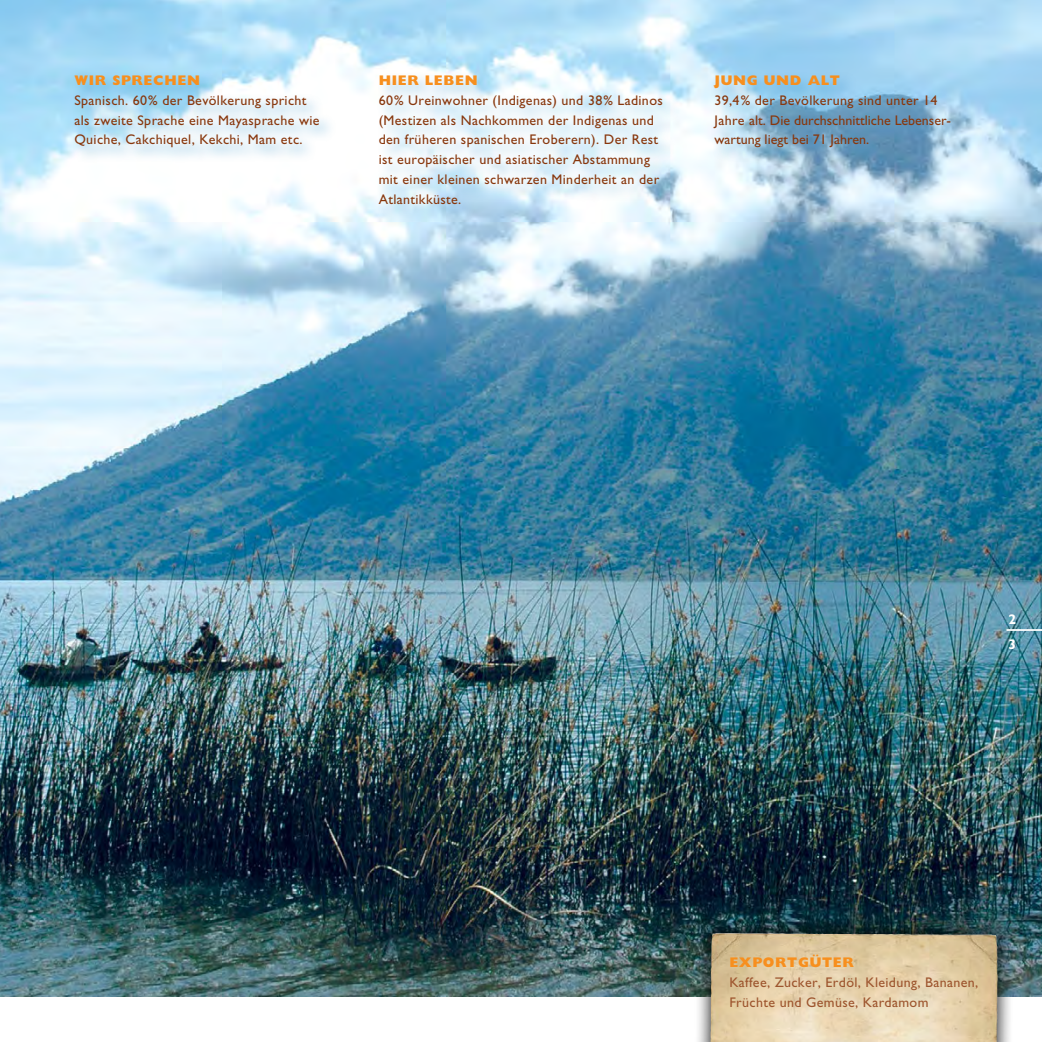
<style>
.page{position:relative;width:1042px;height:1042px;background:#fff}
.page>*{position:absolute;margin:0;border:0;box-sizing:border-box;transform-origin:0 0}
.t1{font:14px/19.8px "Gill Sans";letter-spacing:.025em;color:#88370d}
.t2{font:14px/19.8px "Gill Sans";color:#88370d}
.t3{font:14px/19.8px "Gill Sans";letter-spacing:.025em;color:#9d552e}
.t4{font:800 14px "Gill Sans";letter-spacing:.05em;color:#f78f1e}
.t5{font:700 14px/24.5px "Gill Sans";color:#fff}
</style>
<div class="page">
<img style="left:0;top:0;width:1042px;height:996px">
<div style="left:710px;top:71px;width:258px;height:95px;background:#49a1d2;opacity:.75"></div>
<div style="left:375px;top:71px;width:305px;height:152px;background:#49a1d2;opacity:.5"></div>
<div style="left:71px;top:71px;width:266px;height:94px;background:#49a1d2;opacity:.75"></div>
<hr style="left:1006px;top:629px;width:36px;height:2px;background:#fff">
<svg style="left:694px;top:917px;width:320px;height:125px;background:#415a5e"></svg>
<img style="left:710px;top:933px;width:287px;height:109px">
<p class="t4" style="left:74px;top:72px;width:127px">WIR SPRECHEN</p>
<p class="t1" style="left:74px;top:90px;width:247px">Spanisch. 60% der Bevölkerung spricht als zweite Sprache eine Mayasprache wie<br>Quiche, Cakchiquel, Kekchi, Mam etc.</p>
<p class="t4" style="left:379px;top:72px;width:100px">HIER LEBEN</p>
<p class="t1" style="left:379px;top:90px;width:285px">60% Ureinwohner (Indigenas) und 38% Ladinos (Mestizen als Nachkommen der Indigenas und den früheren spanischen Eroberern). Der Rest ist europäischer und asiatischer Abstammung mit einer kleinen schwarzen Minderheit an der Atlantikküste.</p>
<p class="t4" style="left:714px;top:72px;width:127px">JUNG UND ALT</p>
<p class="t2" style="left:714px;top:90px;width:238px">39,4% der Bevölkerung sind unter 14<br>Jahre alt. Die durchschnittliche Lebenser&shy;wartung liegt bei 71 Jahren.</p>
<p class="t5" style="left:1008px;top:607px;width:9px">2<br>3</p>
<p class="t4" style="left:729px;top:954px;width:126px">EXPORTGÜTER</p>
<p class="t3" style="left:729px;top:972px;width:250px">Kaffee, Zucker, Erdöl, Kleidung, Bananen,<br>Früchte und Gemüse, Kardamom</p>
</div>
